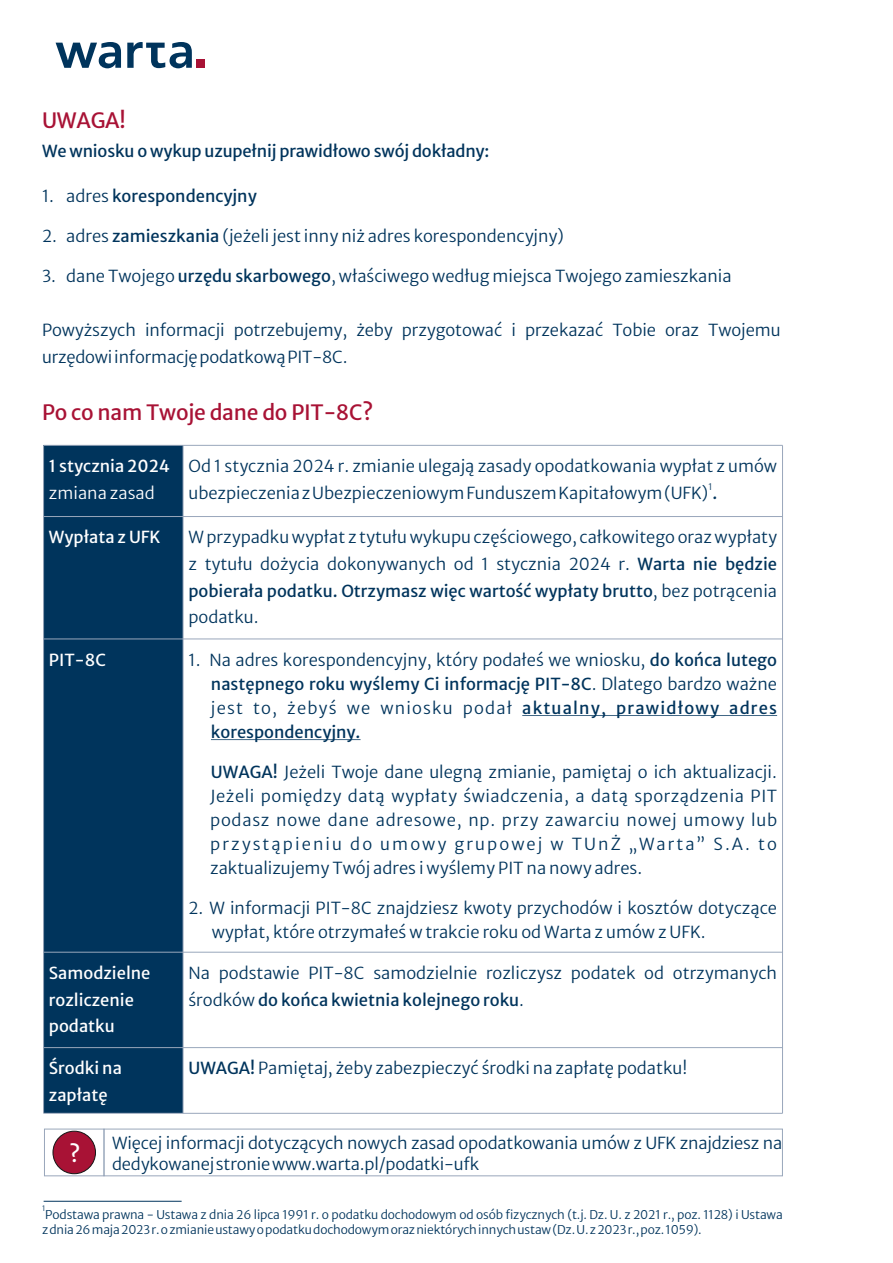
<style>
.page{position:relative;width:893px;height:1263px;background:#fff}
.page>*{position:absolute;margin:0;border:0;box-sizing:border-box;transform-origin:0 0}
.t1{font:21px "Merriweather Sans";letter-spacing:-.01em;color:#a81235}
.t2{font:21px "Merriweather Sans";color:#fff}
.t3{font:300 16.5px/24px "Merriweather Sans";color:#00345c}
.t4{font:16.5px/26.7px "Merriweather Sans";color:#fff}
.t5{font:16.5px "Merriweather Sans";letter-spacing:-.01em;color:#00345c}
.t6{font:300 16.5px "Merriweather Sans";color:#fff}
.t7{font:300 12px/15.6px "Merriweather Sans";letter-spacing:-.01em;color:#00345c}
.t8{font:300 9px "Merriweather Sans";color:#00345c}
.t9{font:300 7.5px "Merriweather Sans";color:#00345c}
.s1{font-weight:300}
.s2{font-weight:400}
</style>
<div class="page">
<div style="left:53px;top:1131px;width:43px;height:43px;background:#a81235;border:1px solid #151616;border-radius:50%"></div>
<div style="left:196px;top:59px;width:8px;height:9px;background:#a81235"></div>
<svg style="left:56px;top:42px;width:65px;height:26px"></svg>
<svg style="left:127px;top:42px;width:65px;height:26px"></svg>
<div style="left:44px;top:445px;width:139px;height:71px;background:#00345c"></div>
<div style="left:44px;top:516px;width:139px;height:123px;background:#00345c"></div>
<div style="left:44px;top:639px;width:139px;height:313px;background:#00345c"></div>
<hr style="left:522px;top:715px;width:255px;height:1px;background:#00345c">
<hr style="left:211px;top:739px;width:150px;height:1px;background:#00345c">
<div style="left:44px;top:952px;width:139px;height:95px;background:#00345c"></div>
<div style="left:44px;top:1047px;width:139px;height:66px;background:#00345c"></div>
<hr style="left:43px;top:445px;width:1px;height:668px;background:#99a7bb">
<hr style="left:183px;top:445px;width:1px;height:668px;background:#99a7bb">
<hr style="left:782px;top:445px;width:1px;height:668px;background:#99a7bb">
<hr style="left:44px;top:1113px;width:738px;height:1px;background:#99a7bb">
<hr style="left:44px;top:1047px;width:738px;height:1px;background:#99a7bb">
<hr style="left:44px;top:952px;width:738px;height:1px;background:#99a7bb">
<hr style="left:44px;top:639px;width:738px;height:1px;background:#99a7bb">
<hr style="left:44px;top:516px;width:738px;height:1px;background:#99a7bb">
<hr style="left:44px;top:445px;width:738px;height:1px;background:#99a7bb">
<div style="left:44px;top:1129px;width:60px;height:47px;border:1px solid #99a7bb"></div>
<div style="left:104px;top:1129px;width:679px;height:47px;border:1px solid #99a7bb"></div>
<hr style="left:44px;top:1201px;width:138px;height:1px;background:#00345c">
<p class="t1" style="left:42px;top:108px;width:85px">UWAGA!</p>
<p class="t5" style="left:42px;top:140px;width:449px">We wniosku o wykup uzupełnij prawidłowo swój dokładny:</p>
<p class="t5" style="left:42px;top:186px;width:216px"><span class="s1">1. adres</span> korespondencyjny</p>
<p class="t3" style="left:42px;top:224px;width:523px">2. adres <span class="s2">zamieszkania</span> (jeżeli jest inny niż adres korespondencyjny)</p>
<p class="t3" style="left:42px;top:265px;width:691px">3. dane Twojego <span class="s2">urzędu skarbowego</span>, właściwego według miejsca Twojego zamieszkania</p>
<p class="t3" style="left:42px;top:317px;width:740px;line-height:26.7px">Powyższych informacji potrzebujemy, żeby przygotować i przekazać Tobie oraz Twojemu urzędowi informację podatkową PIT-8C.</p>
<p class="t1" style="left:42px;top:399px;width:333px">Po co nam Twoje dane do PIT-8C?</p>
<p class="t4" style="left:49px;top:453px;width:123px">1 stycznia 2024</p>
<p class="t6" style="left:49px;top:482px;width:107px">zmiana zasad</p>
<p class="t3" style="left:188px;top:454px;width:590px">Od 1 stycznia 2024 r. zmianie ulegają zasady opodatkowania wypłat z umów</p>
<p class="t8" style="left:708px;top:481px;width:5px">1</p>
<p class="t3" style="left:188px;top:481px;width:530px">ubezpieczenia z Ubezpieczeniowym Funduszem Kapitałowym (UFK) <span class="s2">.</span></p>
<p class="t4" style="left:49px;top:524px;width:113px">Wypłata z UFK</p>
<p class="t3" style="left:188px;top:524px;width:590px;line-height:26.7px;text-align:justify">W przypadku wypłat z tytułu wykupu częściowego, całkowitego oraz wypłaty z tytułu dożycia dokonywanych od 1 stycznia 2024 r. <span class="s2">Warta nie będzie pobierała podatku. Otrzymasz więc wartość wypłaty brutto</span>, bez potrącenia podatku.</p>
<p class="t4" style="left:49px;top:646px;width:58px">PIT-8C</p>
<p class="t3" style="left:211px;top:648px;width:568px;text-align:justify;text-indent:-22px">1. Na adres korespondencyjny, który podałeś we wniosku, <span class="s2">do końca lutego następnego roku wyślemy Ci informację PIT-8C</span>. Dlatego bardzo ważne jest to, żebyś we wniosku podał <span class="s2">aktualny, prawidłowy adres korespondencyjny.</span></p>
<p class="t3" style="left:210px;top:760px;width:568px;text-align:justify"><span class="s2">UWAGA!</span> Jeżeli Twoje dane ulegną zmianie, pamiętaj o ich aktualizacji.<br>Jeżeli pomiędzy datą wypłaty świadczenia, a datą sporządzenia PIT podasz nowe dane adresowe, np. przy zawarciu nowej umowy lub przystąpieniu do umowy grupowej w TUnŻ „Warta” S.A. to zaktualizujemy Twój adres i wyślemy PIT na nowy adres.</p>
<p class="t3" style="left:212px;top:896px;width:567px;text-indent:-23px">2. W informacji PIT-8C znajdziesz kwoty przychodów i kosztów dotyczące wypłat, które otrzymałeś w trakcie roku od Warta z umów z UFK.</p>
<p class="t4" style="left:49px;top:960px;width:103px">Samodzielne rozliczenie podatku</p>
<p class="t3" style="left:188px;top:960px;width:590px;line-height:26.7px">Na podstawie PIT-8C samodzielnie rozliczysz podatek od otrzymanych środków <span class="s2">do końca kwietnia kolejnego roku</span>.</p>
<p class="t4" style="left:49px;top:1055px;width:74px">Środki na zapłatę</p>
<p class="t3" style="left:188px;top:1056px;width:500px"><span class="s2">UWAGA!</span> Pamiętaj, żeby zabezpieczyć środki na zapłatę podatku!</p>
<p class="t2" style="left:69px;top:1141px;width:12px">?</p>
<p class="t3" style="left:112px;top:1132px;width:672px;line-height:21.5px">Więcej informacji dotyczących nowych zasad opodatkowania umów z UFK znajdziesz na dedykowanej stronie www.warta.pl/podatki-ufk</p>
<p class="t9" style="left:42px;top:1204px;width:5px">1</p>
<p class="t7" style="left:42px;top:1207px;width:742px">Podstawa prawna - Ustawa z dnia 26 lipca 1991 r. o podatku dochodowym od osób fizycznych (t.j. Dz. U. z 2021 r., poz. 1128) i Ustawa z dnia 26 maja 2023 r. o zmianie ustawy o podatku dochodowym oraz niektórych innych ustaw (Dz. U. z 2023 r., poz. 1059).</p>
</div>
